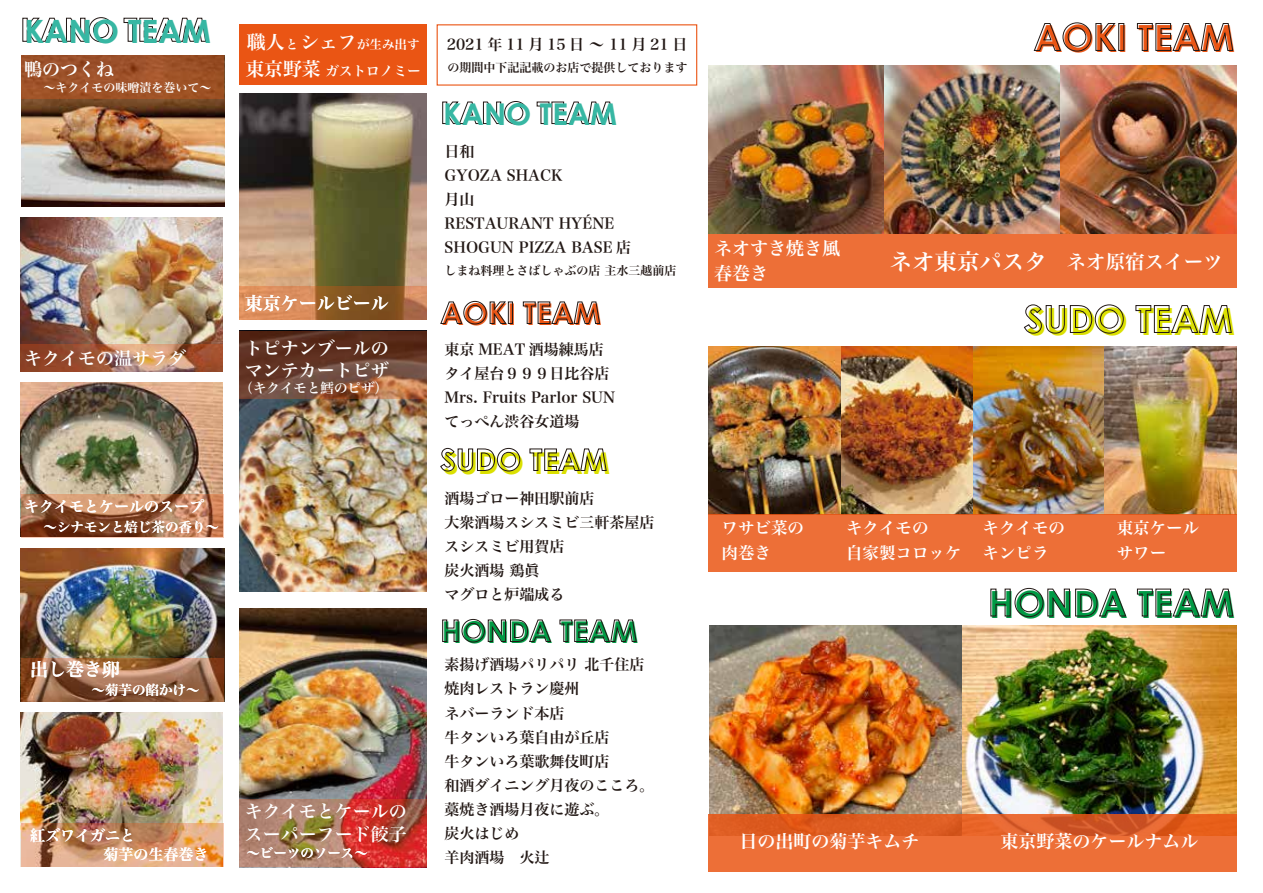
<style>
.page{position:relative;width:1263px;height:893px;background:#fff}
.page>*{position:absolute;margin:0;border:0;box-sizing:border-box;transform-origin:0 0}
.t1{font:700 37.5px "Century Gothic Pro";color:#094}
.t2{font:700 37.5px "Century Gothic Pro";color:#ea5514}
.t3{font:700 37.5px "Century Gothic Pro";color:#dbe000}
.t4{font:700 32.1px "Century Gothic Pro";color:#37b7a3}
.t5{font:700 30px "Century Gothic Pro";color:#094}
.t6{font:700 30px "Century Gothic Pro";color:#37b7a3}
.t7{font:700 30px "Century Gothic Pro";color:#ea5514}
.t8{font:700 30px "Century Gothic Pro";color:#dbe000}
.t9{font:19.5px "Hira Min Pro N W6";color:#fff}
.t10{font:18px/22.5px "Hira Min Pro N W6";color:#fff}
.t11{font:16.5px/25.5px "Hira Min Pro N W6";color:#fff}
.t12{font:15px/24px "Hira Min Pro N W6";color:#221815}
.t13{font:15px/19.5px "Hira Min Pro N W6";color:#fff}
.t14{font:15px "Hira Min Pro N W6";letter-spacing:.25em;color:#221815}
.t15{font:13.65px "Hira Min Pro N W6";color:#fff}
.t16{font:13.5px "Hira Min Pro N W6";color:#fff}
.t17{font:12px "Hira Min Pro N W6";color:#221815}
.t18{font:12px "Hira Min Pro N W6";color:#fff}
.s1{font-size:18.9px}
.s2{font-size:22.5px}
</style>
<div class="page">
<svg style="left:22px;top:17px;width:92px;height:25px"></svg>
<svg style="left:124px;top:18px;width:82px;height:24px"></svg>
<img style="left:22px;top:99px;width:202px;height:108px">
<img style="left:709px;top:625px;width:253px;height:189px">
<img style="left:962px;top:625px;width:275px;height:189px">
<img style="left:20px;top:217px;width:202px;height:128px">
<img style="left:20px;top:382px;width:202px;height:155px">
<img style="left:239px;top:399px;width:188px;height:192px">
<img style="left:239px;top:609px;width:188px;height:190px">
<img style="left:20px;top:712px;width:202px;height:155px">
<img style="left:20px;top:549px;width:204px;height:153px">
<img style="left:709px;top:347px;width:528px;height:167px">
<div style="left:239px;top:25px;width:188px;height:60px;background:#ea5514"></div>
<svg style="left:239px;top:331px;width:188px;height:68px;background:#6f422f"></svg>
<img style="left:239px;top:799px;width:188px;height:68px">
<img style="left:239px;top:93px;width:188px;height:193px">
<svg style="left:239px;top:286px;width:188px;height:33px;background:#af7040"></svg>
<svg style="left:20px;top:345px;width:203px;height:27px;background:#a76649"></svg>
<svg style="left:22px;top:55px;width:202px;height:44px;background:#9d5127"></svg>
<div style="left:709px;top:231px;width:528px;height:57px;background:#ed6f37"></div>
<div style="left:709px;top:514px;width:528px;height:57px;background:#ed6f37"></div>
<svg style="left:709px;top:814px;width:528px;height:57px;background:#e7672f"></svg>
<svg style="left:22px;top:495px;width:202px;height:43px;background:#a56a4a"></svg>
<svg style="left:22px;top:658px;width:202px;height:44px;background:#9a6747"></svg>
<img style="left:22px;top:823px;width:202px;height:44px">
<svg style="left:442px;top:101px;width:85px;height:23px"></svg>
<svg style="left:537px;top:102px;width:77px;height:22px"></svg>
<svg style="left:1034px;top:22px;width:82px;height:29px"></svg>
<div style="left:1118px;top:23px;width:6px;height:28px;border:1px solid #221815"></div>
<svg style="left:1137px;top:23px;width:96px;height:28px"></svg>
<svg style="left:440px;top:301px;width:66px;height:23px"></svg>
<div style="left:508px;top:302px;width:5px;height:22px;border:1px solid #221815"></div>
<svg style="left:523px;top:302px;width:77px;height:22px"></svg>
<svg style="left:440px;top:448px;width:80px;height:23px"></svg>
<svg style="left:529px;top:449px;width:78px;height:22px"></svg>
<svg style="left:1024px;top:304px;width:100px;height:30px"></svg>
<svg style="left:1135px;top:305px;width:97px;height:28px"></svg>
<svg style="left:990px;top:588px;width:136px;height:29px"></svg>
<svg style="left:1137px;top:589px;width:96px;height:27px"></svg>
<svg style="left:442px;top:619px;width:109px;height:23px"></svg>
<svg style="left:559px;top:620px;width:78px;height:22px"></svg>
<img style="left:709px;top:66px;width:527px;height:168px">
<h2 class="t4" style="left:25px;top:11px;width:396px">KANO TEAM <sub>職人</sub><sub>と</sub><sub>シェフ</sub><sub>が生み出す</sub></h2>
<p class="t10" style="left:24px;top:56px;width:92px">鴨のつくね</p>
<p class="t18" style="left:44px;top:77px;width:169px">～キクイモの味噌漬を巻いて～</p>
<p class="t15" style="left:245px;top:59px;width:177px"><span class="s1">東京野菜</span>ガストロノミー</p>
<p class="t10" style="left:24px;top:346px;width:164px">キクイモの温サラダ</p>
<p class="t10" style="left:245px;top:290px;width:145px">東京ケールビール</p>
<p class="t10" style="left:245px;top:335px;width:145px">トピナンブールのマンテカートピザ</p>
<p class="t16" style="left:240px;top:376px;width:150px">（キクイモと鱈のピザ）</p>
<p class="t13" style="left:24px;top:496px;width:181px">キクイモとケールのスープ</p>
<p class="t16" style="left:44px;top:515px;width:177px">～シナモンと焙じ茶の香り～</p>
<p class="t10" style="left:30px;top:656px;width:92px">出し巻き卵</p>
<p class="t16" style="left:92px;top:678px;width:109px">～菊芋の餡かけ～</p>
<p class="t13" style="left:104px;top:824px;width:106px;text-indent:-74px">紅ズワイガニと<br>菊芋の生春巻き</p>
<p class="t10" style="left:245px;top:799px;width:163px">キクイモとケールのスーパーフード餃子</p>
<p class="t16" style="left:246px;top:841px;width:123px">～ビーツのソース～</p>
<p class="t14" style="left:447px;top:31px;width:242px">2021年11月15日 ～ 11月21日</p>
<p class="t17" style="left:448px;top:57px;width:241px">の期間中下記記載のお店で提供しております</p>
<h3 class="t6" style="left:443px;top:95px;width:175px">KANO TEAM</h3>
<p class="t12" style="left:445px;top:139px;width:188px">日和<br>GYOZA SHACK<br>月山<br>RESTAURANT HYÉNE<br>SHOGUN PIZZA BASE 店</p>
<p class="t17" style="left:445px;top:260px;width:233px">しまね料理とさばしゃぶの店 主水三越前店</p>
<h3 class="t7" style="left:442px;top:295px;width:162px">AOKI TEAM</h3>
<p class="t12" style="left:445px;top:337px;width:172px">東京 MEAT 酒場練馬店タイ屋台９９９日比谷店<br>Mrs. Fruits Parlor SUNてっぺん渋谷女道場</p>
<h3 class="t8" style="left:443px;top:444px;width:168px">SUDO TEAM</h3>
<p class="t12" style="left:445px;top:485px;width:211px">酒場ゴロー神田駅前店<br>大衆酒場スシスミビ三軒茶屋店スシスミビ用賀店<br>炭火酒場 鶏眞<br>マグロと炉端成る</p>
<h3 class="t5" style="left:442px;top:613px;width:198px">HONDA TEAM</h3>
<p class="t12" style="left:445px;top:652px;width:211px">素揚げ酒場パリパリ 北千住店焼肉レストラン慶州<br>ネバーランド本店<br>牛タンいろ葉自由が丘店<br>牛タンいろ葉歌舞伎町店<br>和酒ダイニング月夜のこころ。藁焼き酒場月夜に遊ぶ。<br>炭火はじめ<br>羊肉酒場　火辻</p>
<h1 class="t2" style="left:1035px;top:15px;width:202px">AOKI TEAM</h1>
<p class="t10" style="left:714px;top:234px;width:128px;line-height:25.5px">ネオすき焼き風春巻き</p>
<h3 class="t9" style="left:890px;top:245px;width:334px"><span class="s2">ネオ東京パスタ</span> ネオ原宿スイーツ</h3>
<h1 class="t3" style="left:1027px;top:298px;width:210px">SUDO TEAM</h1>
<p class="t11" style="left:722px;top:514px;width:84px">ワサビ菜の肉巻き</p>
<p class="t11" style="left:983px;top:514px;width:84px">キクイモのキンピラ</p>
<p class="t11" style="left:846px;top:514px;width:117px">キクイモの<br>自家製コロッケ</p>
<p class="t11" style="left:1117px;top:514px;width:84px">東京ケールサワー</p>
<h1 class="t1" style="left:989px;top:580px;width:247px">HONDA TEAM</h1>
<p class="t10" style="left:739px;top:828px;width:181px">日の出町の菊芋キムチ</p>
<p class="t10" style="left:1000px;top:828px;width:199px">東京野菜のケールナムル</p>
</div>
